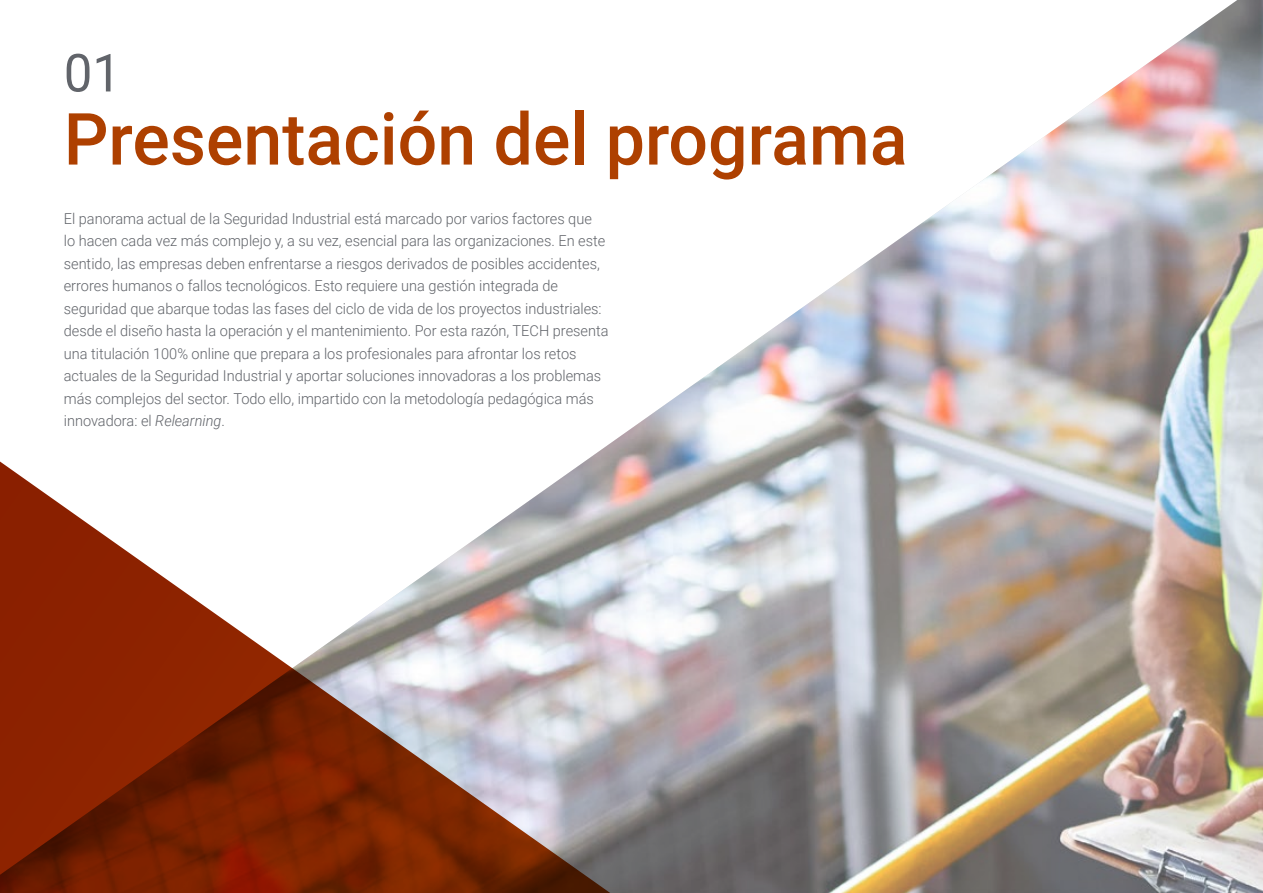
<style>
.page{position:relative;width:1263px;height:893px;background:#fff}
.page>*{position:absolute;margin:0;border:0;box-sizing:border-box;transform-origin:0 0}
.t1{font:500 72px "Roboto";color:#ae4000}
.t2{font:52.5px "Roboto";color:#61646a}
.t3{font:300 15px/22.5px "Roboto";color:#61646a}
.s1{font-style:italic}
</style>
<div class="page">
<img style="left:607px;top:0;width:656px;height:893px">
<svg style="left:0;top:446px;width:640px;height:447px"></svg>
<h2 class="t2" style="left:64px;top:36px;width:59px">01</h2>
<h1 class="t1" style="left:64px;top:89px;width:845px">Presentación del programa</h1>
<p class="t3" style="left:64px;top:207px;width:546px">El panorama actual de la Seguridad Industrial está marcado por varios factores que<br>lo hacen cada vez más complejo y, a su vez, esencial para las organizaciones. En este sentido, las empresas deben enfrentarse a riesgos derivados de posibles accidentes, errores humanos o fallos tecnológicos. Esto requiere una gestión integrada de seguridad que abarque todas las fases del ciclo de vida de los proyectos industriales: desde el diseño hasta la operación y el mantenimiento. Por esta razón, TECH presenta una titulación 100% online que prepara a los profesionales para afrontar los retos actuales de la Seguridad Industrial y aportar soluciones innovadoras a los problemas más complejos del sector. Todo ello, impartido con la metodología pedagógica más innovadora: el <span class="s1">Relearning</span>.</p>
</div>
